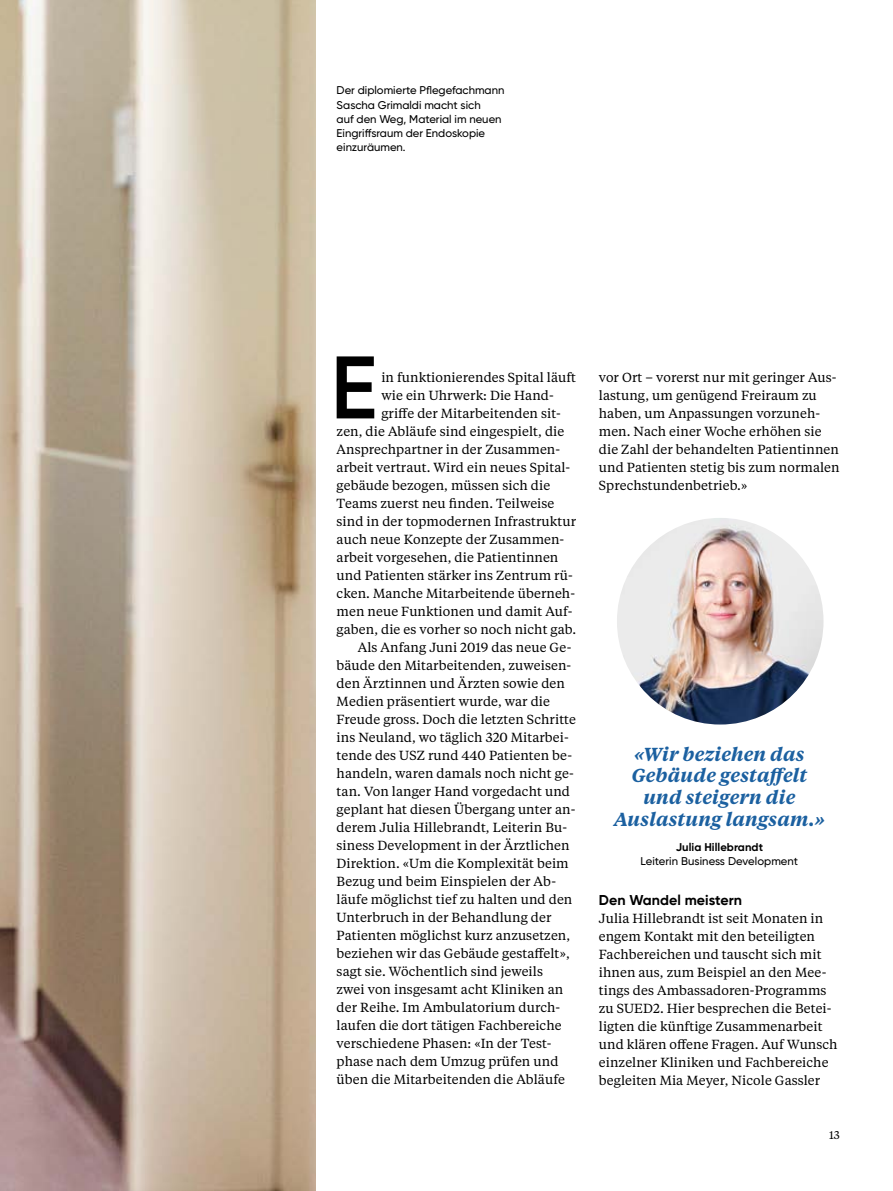
<style>
.page{position:relative;width:893px;height:1191px;background:#fff}
.page>*{position:absolute;margin:0;border:0;box-sizing:border-box;transform-origin:0 0}
.t1{font:600 88.5px "USZ Gilroy";color:#000}
.t2{font:italic 600 18.75px/21.8px "Tiempos Text";letter-spacing:.005em;color:#1b60a0;text-align:center}
.t3{font:700 14.25px "USZ Gilroy";letter-spacing:.005em;color:#000}
.t4{font:13.2px/18px "Tiempos Text";letter-spacing:.005em;color:#000}
.t5{font:500 11.25px/14.2px "USZ Gilroy";color:#000}
.t6{font:700 11.25px "USZ Gilroy";letter-spacing:.005em;color:#000}
.t7{font:11.25px "Tiempos Text";color:#000}
</style>
<div class="page">
<img style="left:0;top:0;width:315px;height:1191px">
<img style="left:617px;top:518px;width:206px;height:206px;border-radius:103px">
<p class="t5" style="left:337px;top:83px;width:169px">Der diplomierte Pflegefachmann<br>Sascha Grimaldi macht sich<br>auf den Weg, Material im neuen<br>Eingriffsraum der Endoskopie einzuräumen.</p>
<h1 class="t1" style="left:330px;top:332px;width:48px">E</h1>
<p class="t4" style="left:381px;top:368px;width:196px">in funktionierendes Spital läuft</p>
<p class="t4" style="left:381px;top:386px;width:174px">wie ein Uhrwerk: Die Hand-</p>
<p class="t4" style="left:381px;top:404px;width:181px">griffe der Mitarbeitenden sit-</p>
<p class="t4" style="left:337px;top:422px;width:229px">zen, die Abläufe sind eingespielt, die</p>
<p class="t4" style="left:337px;top:440px;width:225px">Ansprechpartner in der Zusammen-</p>
<p class="t4" style="left:337px;top:458px;width:235px">arbeit vertraut. Wird ein neues Spital-</p>
<p class="t4" style="left:337px;top:476px;width:215px">gebäude bezogen, müssen sich die</p>
<p class="t4" style="left:337px;top:494px;width:219px">Teams zuerst neu finden. Teilweise</p>
<p class="t4" style="left:337px;top:512px;width:241px">sind in der topmodernen Infrastruktur</p>
<p class="t4" style="left:337px;top:530px;width:229px">auch neue Konzepte der Zusammen-</p>
<p class="t4" style="left:337px;top:548px;width:223px">arbeit vorgesehen, die Patientinnen</p>
<p class="t4" style="left:337px;top:566px;width:238px">und Patienten stärker ins Zentrum rü-</p>
<p class="t4" style="left:337px;top:584px;width:240px">cken. Manche Mitarbeitende überneh-</p>
<p class="t4" style="left:337px;top:602px;width:237px">men neue Funktionen und damit Auf-</p>
<p class="t4" style="left:337px;top:620px;width:241px">gaben, die es vorher so noch nicht gab.</p>
<p class="t4" style="left:358px;top:638px;width:215px">Als Anfang Juni 2019 das neue Ge-</p>
<p class="t4" style="left:337px;top:656px;width:236px">bäude den Mitarbeitenden, zuweisen-</p>
<p class="t4" style="left:337px;top:674px;width:230px">den Ärztinnen und Ärzten sowie den</p>
<p class="t4" style="left:337px;top:692px;width:215px">Medien präsentiert wurde, war die</p>
<p class="t4" style="left:337px;top:710px;width:241px">Freude gross. Doch die letzten Schritte</p>
<p class="t4" style="left:337px;top:728px;width:234px">ins Neuland, wo täglich 320 Mitarbei-</p>
<p class="t4" style="left:337px;top:746px;width:237px">tende des USZ rund 440 Patienten be-</p>
<p class="t4" style="left:337px;top:764px;width:239px">handeln, waren damals noch nicht ge-</p>
<p class="t4" style="left:337px;top:782px;width:235px">tan. Von langer Hand vorgedacht und</p>
<p class="t4" style="left:337px;top:800px;width:240px">geplant hat diesen Übergang unter an-</p>
<p class="t4" style="left:337px;top:818px;width:232px">derem Julia Hillebrandt, Leiterin Bu-</p>
<p class="t4" style="left:337px;top:836px;width:234px">siness Development in der Ärztlichen</p>
<p class="t4" style="left:337px;top:854px;width:234px">Direktion. «Um die Komplexität beim</p>
<p class="t4" style="left:337px;top:872px;width:221px">Bezug und beim Einspielen der Ab-</p>
<p class="t4" style="left:337px;top:890px;width:237px">läufe möglichst tief zu halten und den</p>
<p class="t4" style="left:337px;top:908px;width:216px">Unterbruch in der Behandlung der</p>
<p class="t4" style="left:337px;top:926px;width:235px">Patienten möglichst kurz anzusetzen,</p>
<p class="t4" style="left:337px;top:944px;width:235px">beziehen wir das Gebäude gestaffelt»,</p>
<p class="t4" style="left:337px;top:962px;width:208px">sagt sie. Wöchentlich sind jeweils</p>
<p class="t4" style="left:337px;top:980px;width:228px">zwei von insgesamt acht Kliniken an</p>
<p class="t4" style="left:337px;top:998px;width:225px">der Reihe. Im Ambulatorium durch-</p>
<p class="t4" style="left:337px;top:1016px;width:226px">laufen die dort tätigen Fachbereiche</p>
<p class="t4" style="left:337px;top:1034px;width:216px">verschiedene Phasen: «In der Test-</p>
<p class="t4" style="left:337px;top:1052px;width:223px">phase nach dem Umzug prüfen und</p>
<p class="t4" style="left:337px;top:1070px;width:230px">üben die Mitarbeitenden die Abläufe</p>
<p class="t4" style="left:599px;top:368px;width:242px">vor Ort – vorerst nur mit geringer Aus&shy;lastung, um genügend Freiraum zu haben, um Anpassungen vorzuneh&shy;men. Nach einer Woche erhöhen sie die Zahl der behandelten Patientinnen und Patienten stetig bis zum normalen Sprechstundenbetrieb.»</p>
<h2 class="t2" style="left:614px;top:742px;width:213px">«Wir beziehen das<br>Gebäude gestaffelt und steigern die<br>Auslastung langsam.»</h2>
<p class="t6" style="left:676px;top:839px;width:89px">Julia Hillebrandt</p>
<p class="t5" style="left:640px;top:853px;width:159px">Leiterin Business Development</p>
<p class="t3" style="left:599px;top:890px;width:145px">Den Wandel meistern</p>
<p class="t4" style="left:599px;top:908px;width:240px">Julia Hillebrandt ist seit Monaten in engem Kontakt mit den beteiligten Fachbereichen und tauscht sich mit ihnen aus, zum Beispiel an den Mee&shy;tings des Ambassadoren-Programms zu SUED2. Hier besprechen die Betei&shy;ligten die künftige Zusammenarbeit und klären offene Fragen. Auf Wunsch einzelner Kliniken und Fachbereiche begleiten Mia Meyer, Nicole Gassler</p>
<p class="t7" style="left:829px;top:1127px;width:12px">13</p>
</div>
